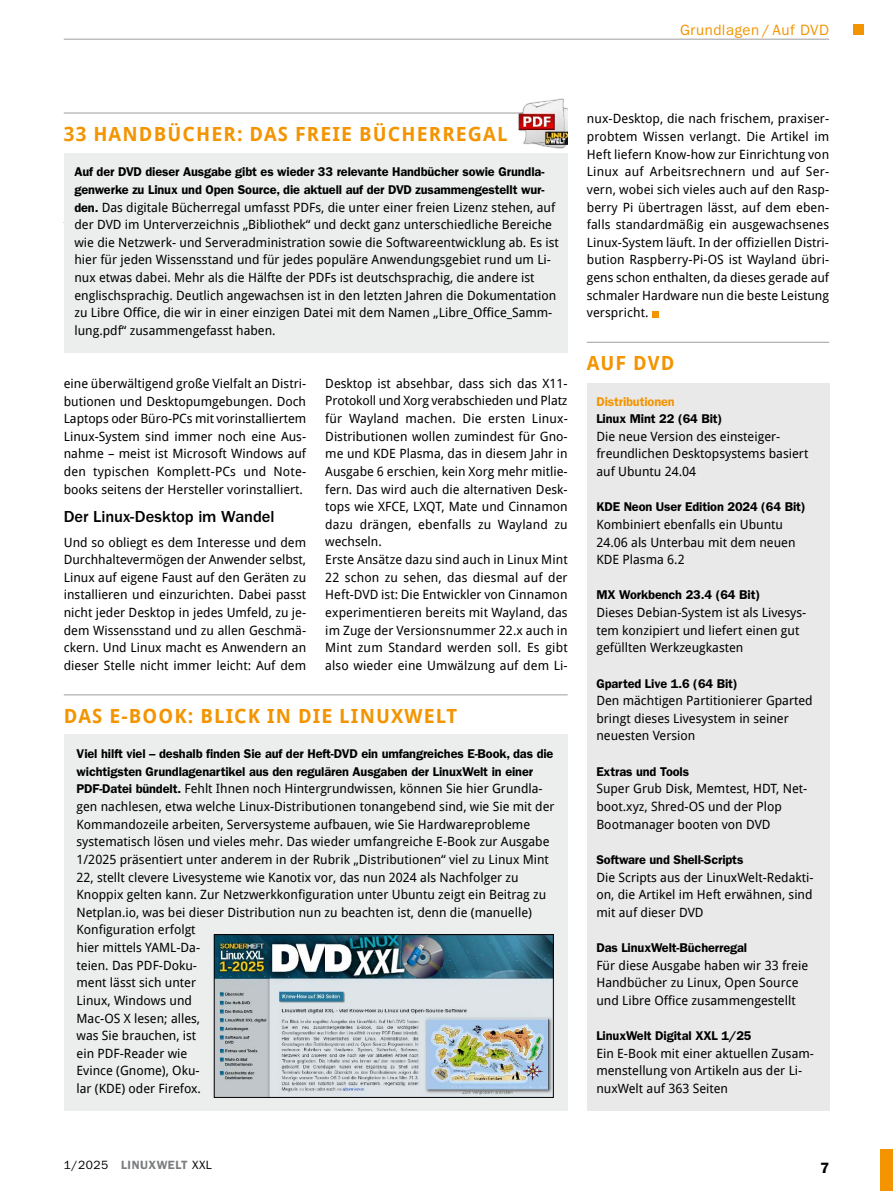
<style>
.page{position:relative;width:893px;height:1191px;background:#fff}
.page>*{position:absolute;margin:0;border:0;box-sizing:border-box;transform-origin:0 0}
.t1{font:700 19.5px "Droid Sans Pro";letter-spacing:.06em;color:#f39400}
.t2{font:500 16.5px "ITC Franklin Gothic Std";letter-spacing:-.005em;color:#000}
.t3{font:15px "ITC Franklin Gothic Std";letter-spacing:.035em;color:#f39400}
.t4{font:600 15px "ITC Franklin Gothic Std";color:#000}
.t5{font:12.75px/17.5px "Droid Sans Pro";color:#000}
.t6{font:600 12.75px/17.5px "ITC Franklin Gothic Std";letter-spacing:-.01em;color:#000}
.t7{font:600 12.75px "ITC Franklin Gothic Std";letter-spacing:-.01em;color:#f39400}
.t8{font:12px "ITC Franklin Gothic Std";letter-spacing:.04em;color:#000}
.s1{font-family:"ITC Franklin Gothic Std";font-weight:600}
.s2{font-weight:600;color:#7b7c7e}
</style>
<div class="page">
<div style="left:853px;top:24px;width:10px;height:11px;background:#f39400"></div>
<div style="left:880px;top:1148px;width:13px;height:43px;background:#f39400"></div>
<hr style="left:64px;top:39px;width:765px;height:1px;background:#9c9e9f">
<hr style="left:587px;top:342px;width:242px;height:1px;background:#9c9e9f">
<div style="left:587px;top:383px;width:242px;height:727px;background:#e9e9ea"></div>
<hr style="left:64px;top:694px;width:504px;height:1px;background:#9c9e9f">
<div style="left:64px;top:734px;width:504px;height:376px;background:#eceded"></div>
<img style="left:216px;top:936px;width:335px;height:159px">
<div style="left:214px;top:934px;width:339px;height:163px;border:1px solid #000"></div>
<hr style="left:64px;top:113px;width:504px;height:1px;background:#9c9e9f">
<div style="left:64px;top:153px;width:504px;height:199px;background:#eceded"></div>
<img style="left:515px;top:98px;width:53px;height:51px">
<svg style="left:652px;top:311px;width:6px;height:6px"></svg>
<p class="t3" style="left:680px;top:21px;width:151px">Grundlagen / Auf DVD</p>
<h1 class="t1" style="left:64px;top:120px;width:445px">33 HANDBÜCHER: DAS FREIE BÜCHERREGAL</h1>
<p class="t6" style="left:74px;top:163px;width:471px">Auf der DVD dieser Ausgabe gibt es wieder 33 relevante Handbücher sowie Grundla&shy;genwerke zu Linux und Open Source, die aktuell auf der DVD zusammengestellt wur-</p>
<p class="t5" style="left:74px;top:198px;width:486px"><span class="s1">den.</span> Das digitale Bücherregal umfasst PDFs, die unter einer freien Lizenz stehen, auf der DVD im Unterverzeichnis „Bibliothek“ und deckt ganz unterschiedliche Bereiche wie die Netzwerk- und Serveradministration sowie die Softwareentwicklung ab. Es ist hier für jeden Wissensstand und für jedes populäre Anwendungsgebiet rund um Li&shy;nux etwas dabei. Mehr als die Hälfte der PDFs ist deutschsprachig, die andere ist englischsprachig. Deutlich angewachsen ist in den letzten Jahren die Dokumentation zu Libre Office, die wir in einer einzigen Datei mit dem Namen „Libre_Office_Samm&shy;lung.pdf“ zusammengefasst haben.</p>
<p class="t5" style="left:64px;top:198px;width:244px;text-align:justify">mer aktuell hält, hat kaum twas zu fürch&shy;ten, wenn die ins alli ten Programme aus den offiziellen Paketquellen stamme . Zu</p>
<p class="t5" style="left:325px;top:374px;width:244px">Desktop ist absehbar, dass sich das X11- Protokoll und Xorg verabschieden und Platz für Wayland machen. Die ersten Linux-Distributionen wollen zumindest für Gno&shy;me und KDE Plasma, das in diesem Jahr in Ausgabe 6 erschien, kein Xorg mehr mitlie&shy;fern. Das wird auch die alternativen Desk&shy;tops wie XFCE, LXQT, Mate und Cinnamon dazu drängen, ebenfalls zu Wayland zu wechseln.<br>Erste Ansätze dazu sind auch in Linux Mint 22 schon zu sehen, das diesmal auf der Heft-DVD ist: Die Entwickler von Cinnamon experimentieren bereits mit Wayland, das im Zuge der Versionsnummer 22.x auch in Mint zum Standard werden soll. Es gibt also wieder eine Umwälzung auf dem Li-</p>
<h1 class="t1" style="left:64px;top:702px;width:395px">DAS E-BOOK: BLICK IN DIE LINUXWELT</h1>
<p class="t6" style="left:77px;top:745px;width:478px">Viel hilft viel – deshalb finden Sie auf der Heft-DVD ein umfangreiches E-Book, das die wichtigsten Grundlagenartikel aus den regulären Ausgaben der LinuxWelt in einer</p>
<p class="t5" style="left:77px;top:779px;width:480px"><span class="s1">PDF-Datei bündelt.</span> Fehlt Ihnen noch Hintergrundwissen, können Sie hier Grundla&shy;gen nachlesen, etwa welche Linux-Distributionen tonangebend sind, wie Sie mit der Kommandozeile arbeiten, Serversysteme aufbauen, wie Sie Hardwareprobleme systematisch lösen und vieles mehr. Das wieder umfangreiche E-Book zur Ausgabe 1/2025 präsentiert unter anderem in der Rubrik „Distributionen“ viel zu Linux Mint 22, stellt clevere Livesysteme wie Kanotix vor, das nun 2024 als Nachfolger zu Knoppix gelten kann. Zur Netzwerkkonfiguration unter Ubuntu zeigt ein Beitrag zu Netplan.io, was bei dieser Distribution nun zu beachten ist, denn die (manuelle)<br>Konfiguration erfolgt<br>hier mittels YAML-Da-<br>teien. Das PDF-Doku-<br>ment lässt sich unter<br>Linux, Windows und<br>Mac-OS X lesen; alles,<br>was Sie brauchen, ist<br>ein PDF-Reader wie<br>Evince (Gnome), Oku-<br>lar (KDE) oder Firefox.</p>
<p class="t5" style="left:64px;top:374px;width:244px;text-align:justify">eine überwältigend große Vielfalt an Distri&shy;butionen und Desktopumgebungen. Doch Laptops oder Büro-PCs mit vorinstalliertem Linux-System sind immer noch eine Aus&shy;nahme – meist ist Microsoft Windows auf den typischen Komplett-PCs und Note&shy;books seitens der Hersteller vorinstalliert.</p>
<p class="t2" style="left:64px;top:507px;width:212px">Der Linux-Desktop im Wandel</p>
<p class="t5" style="left:64px;top:533px;width:244px;text-align:justify">Und so obliegt es dem Interesse und dem Durchhaltevermögen der Anwender selbst, Linux auf eigene Faust auf den Geräten zu installieren und einzurichten. Dabei passt nicht jeder Desktop in jedes Umfeld, zu je&shy;dem Wissensstand und zu allen Geschmä&shy;ckern. Und Linux macht es Anwendern an dieser Stelle nicht immer leicht: Auf dem</p>
<p class="t5" style="left:587px;top:110px;width:244px;text-align:justify">nux-Desktop, die nach frischem, praxiser&shy;probtem Wissen verlangt. Die Artikel im Heft liefern Know-how zur Einrichtung von Linux auf Arbeitsrechnern und auf Ser&shy;vern, wobei sich vieles auch auf den Rasp&shy;berry Pi übertragen lässt, auf dem eben&shy;falls standardmäßig ein ausgewachsenes Linux-System läuft. In der offiziellen Distri&shy;bution Raspberry-Pi-OS ist Wayland übri&shy;gens schon enthalten, da dieses gerade auf schmaler Hardware nun die beste Leistung verspricht.</p>
<h1 class="t1" style="left:587px;top:349px;width:89px">AUF DVD</h1>
<p class="t7" style="left:596px;top:393px;width:80px">Distributionen</p>
<p class="t6" style="left:596px;top:410px;width:128px">Linux Mint 22 (64 Bit)</p>
<p class="t5" style="left:596px;top:427px;width:213px">Die neue Version des einsteiger&shy;freundlichen Desktopsystems basiert auf Ubuntu 24.04</p>
<p class="t6" style="left:596px;top:498px;width:211px">KDE Neon User Edition 2024 (64 Bit)</p>
<p class="t5" style="left:596px;top:515px;width:201px">Kombiniert ebenfalls ein Ubuntu<br>24.06 als Unterbau mit dem neuen<br>KDE Plasma 6.2</p>
<p class="t6" style="left:596px;top:586px;width:165px">MX Workbench 23.4 (64 Bit)</p>
<p class="t5" style="left:596px;top:603px;width:211px">Dieses Debian-System ist als Livesys&shy;tem konzipiert und liefert einen gut gefüllten Werkzeugkasten</p>
<p class="t6" style="left:596px;top:674px;width:143px">Gparted Live 1.6 (64 Bit)</p>
<p class="t5" style="left:596px;top:691px;width:218px">Den mächtigen Partitionierer Gparted bringt dieses Livesystem in seiner neuesten Version</p>
<p class="t6" style="left:596px;top:762px;width:94px">Extras und Tools</p>
<p class="t5" style="left:596px;top:779px;width:212px">Super Grub Disk, Memtest, HDT, Net&shy;boot.xyz, Shred-OS und der Plop<br>Bootmanager booten von DVD</p>
<p class="t6" style="left:596px;top:850px;width:149px">Software und Shell-Scripts</p>
<p class="t5" style="left:596px;top:867px;width:219px;text-align:justify">Die Scripts aus der LinuxWelt-Redakti&shy;on, die Artikel im Heft erwähnen, sind mit auf dieser DVD</p>
<p class="t6" style="left:596px;top:939px;width:152px">Das LinuxWelt-Bücherregal</p>
<p class="t5" style="left:596px;top:956px;width:213px">Für diese Ausgabe haben wir 33 freie<br>Handbücher zu Linux, Open Source und Libre Office zusammengestellt</p>
<p class="t6" style="left:596px;top:1027px;width:157px">LinuxWelt Digital XXL 1/25</p>
<p class="t5" style="left:596px;top:1044px;width:219px">Ein E-Book mit einer aktuellen Zusam&shy;menstellung von Artikeln aus der Li&shy;nuxWelt auf 363 Seiten</p>
<p class="t8" style="left:64px;top:1158px;width:150px">1/2025 <span class="s2">LINUXWELT</span> XXL</p>
<p class="t4" style="left:820px;top:1158px;width:10px">7</p>
</div>
